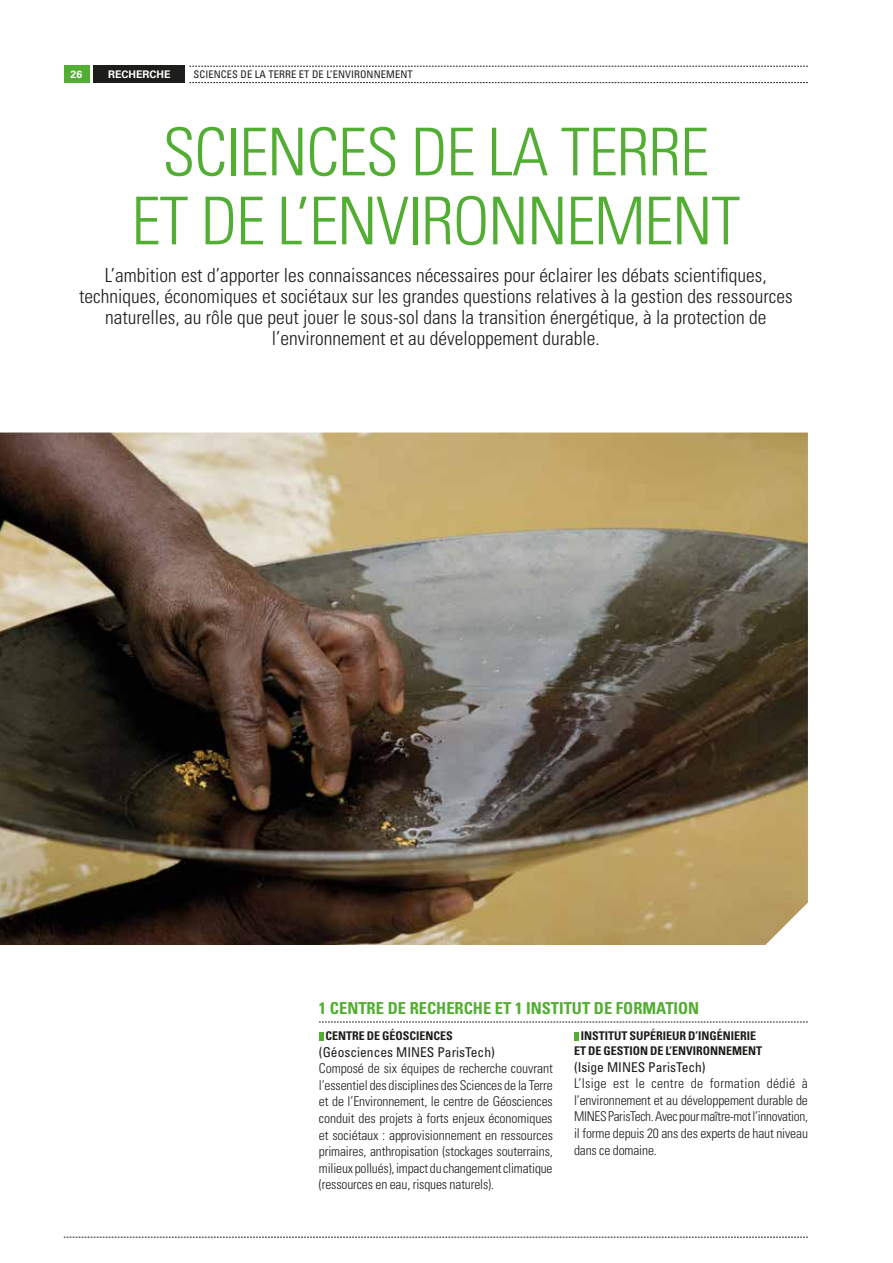
<style>
.page{position:relative;width:893px;height:1263px;background:#fff}
.page>*{position:absolute;margin:0;border:0;box-sizing:border-box;transform-origin:0 0}
.t1{font:300 condensed 66px/69px "Univers LT Std";letter-spacing:-.02em;color:#52ae32}
.t2{font:300 condensed 19.5px/21px "Univers LT Std";color:#1d1d1b;text-align:center}
.t3{font:700 condensed 16.5px "Univers LT Std";color:#52ae32}
.t4{font:300 condensed 13.5px/16.5px "Univers LT Std";letter-spacing:-.01em;color:#1d1d1b;text-align:justify}
.t5{font:condensed 13.5px "Univers LT Std";color:#1d1d1b}
.t6{font:700 condensed 12px/15px "Univers LT Std";color:#1d1d1b;text-align:center}
.t7{font:condensed 10.5px "Univers LT Std";letter-spacing:.01em;color:#1d1d1b}
.t8{font:700 10.5px "Univers LT Std";color:#fff}
</style>
<div class="page">
<svg style="left:189px;top:82px;width:619px;height:1px"></svg>
<svg style="left:189px;top:66px;width:619px;height:1px"></svg>
<div style="left:64px;top:66px;width:25px;height:17px;background:#52ae32"></div>
<div style="left:94px;top:66px;width:91px;height:17px;background:#1d1d1b"></div>
<svg style="left:64px;top:1237px;width:744px;height:1px"></svg>
<svg style="left:319px;top:1022px;width:489px;height:1px"></svg>
<div style="left:319px;top:1032px;width:5px;height:8px;background:#52ae32"></div>
<div style="left:574px;top:1032px;width:5px;height:8px;background:#52ae32"></div>
<img style="left:0;top:432px;width:808px;height:513px">
<p class="t8" style="left:71px;top:68px;width:13px">26</p>
<p class="t8" style="left:108px;top:68px;width:64px">RECHERCHE</p>
<p class="t7" style="left:193px;top:68px;width:221px">SCIENCES DE LA TERRE ET DE L’ENVIRONNEMENT</p>
<h1 class="t1" style="left:162px;top:118px;width:61px">Sciences</h1>
<h1 class="t1" style="left:131px;top:118px;width:572px;text-indent:280px">de la terre et de l’environnement</h1>
<p class="t2" style="left:79px;top:265px;width:715px">L’ambition est d’apporter les connaissances nécessaires pour éclairer les débats scientifiques, techniques, économiques et sociétaux sur les grandes questions relatives à la gestion des ressources naturelles, au rôle que peut jouer le sous-sol dans la transition énergétique, à la protection de l’environnement et au développement durable.</p>
<p class="t3" style="left:319px;top:998px;width:382px">1 CENTRE DE RECHERCHE ET 1 INSTITUT DE FORMATION</p>
<p class="t6" style="left:326px;top:1029px;width:129px">CENTRE DE GÉOSCIENCES</p>
<p class="t5" style="left:319px;top:1044px;width:177px">(Géosciences MIN ES ParisTech)</p>
<p class="t4" style="left:319px;top:1060px;width:236px">Composé de six équipes de recherche couvrant l’essentiel des disciplines des Sciences de la Terre et de l’Environnement, le centre de Géosciences conduit des projets à forts enjeux économiques et sociétaux : approvisionnement en ressources primaires, anthropisation (stockages souterrains, milieux pollués), impact du changement climatique (ressources en eau, risques naturels).</p>
<p class="t6" style="left:574px;top:1029px;width:190px">INSTITUT SUPÉRIEUR D’INGÉNIERIE<br>ET DE GESTION DE L’ENVIRONNEMENT</p>
<p class="t5" style="left:574px;top:1059px;width:133px">(Isige MIN ES ParisTech)</p>
<p class="t4" style="left:574px;top:1075px;width:235px">L’Isige est le centre de formation dédié à l’environnement et au développement durable de MINES ParisTech. Avec pour maître-mot l’innovation, il forme depuis 20 ans des experts de haut niveau dans ce domaine.</p>
</div>
